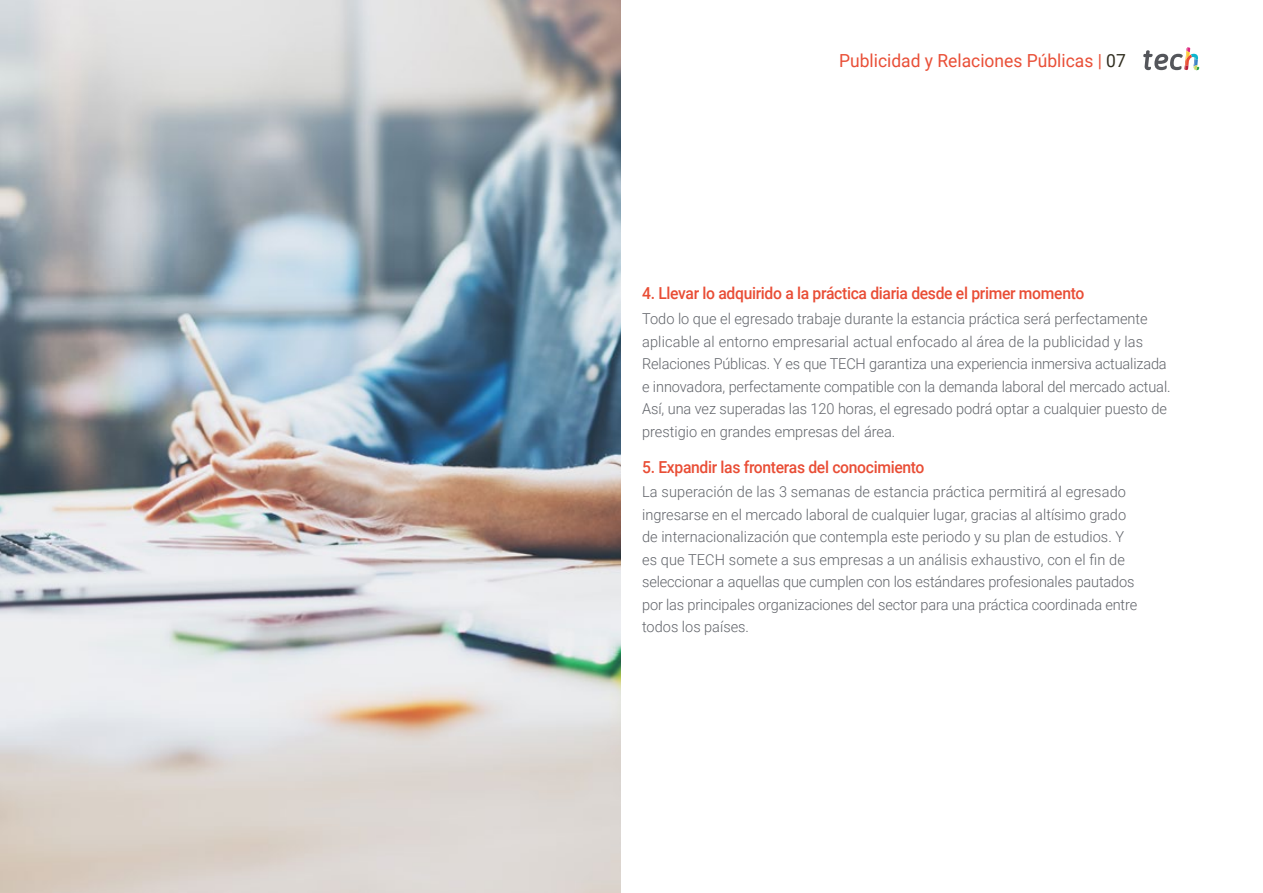
<style>
.page{position:relative;width:1263px;height:893px;background:#fff}
.page>*{position:absolute;margin:0;border:0;box-sizing:border-box;transform-origin:0 0}
.t1{font:18px "Roboto";color:#e94f37}
.t2{font:500 16.5px "Roboto";letter-spacing:-.02em;color:#e94d35;scale:.95 1}
.t3{font:300 15px/22.5px "Roboto";color:#61646a}
.s1{color:#312e20}
</style>
<div class="page">
<img style="left:0;top:0;width:621px;height:893px">
<svg style="left:1143px;top:47px;width:56px;height:24px"></svg>
<p class="t1" style="left:839px;top:48px;width:288px">Publicidad y Relaciones Públicas | <span class="s1">07</span></p>
<p class="t2" style="left:642px;top:282px;width:467px">4. Llevar lo adquirido a la práctica diaria desde el primer momento</p>
<p class="t3" style="left:642px;top:307px;width:530px">Todo lo que el egresado trabaje durante la estancia práctica será perfectamente aplicable al entorno empresarial actual enfocado al área de la publicidad y las Relaciones Públicas. Y es que TECH garantiza una experiencia inmersiva actualizada e innovadora, perfectamente compatible con la demanda laboral del mercado actual.<br>Así, una vez superadas las 120 horas, el egresado podrá optar a cualquier puesto de prestigio en grandes empresas del área.</p>
<p class="t2" style="left:642px;top:455px;width:299px">5. Expandir las fronteras del conocimiento</p>
<p class="t3" style="left:642px;top:480px;width:497px">La superación de las 3 semanas de estancia práctica permitirá al egresado ingresarse en el mercado laboral de cualquier lugar, gracias al altísimo grado de internacionalización que contempla este periodo y su plan de estudios. Y es que TECH somete a sus empresas a un análisis exhaustivo, con el fin de seleccionar a aquellas que cumplen con los estándares profesionales pautados por las principales organizaciones del sector para una práctica coordinada entre todos los países.</p>
</div>
